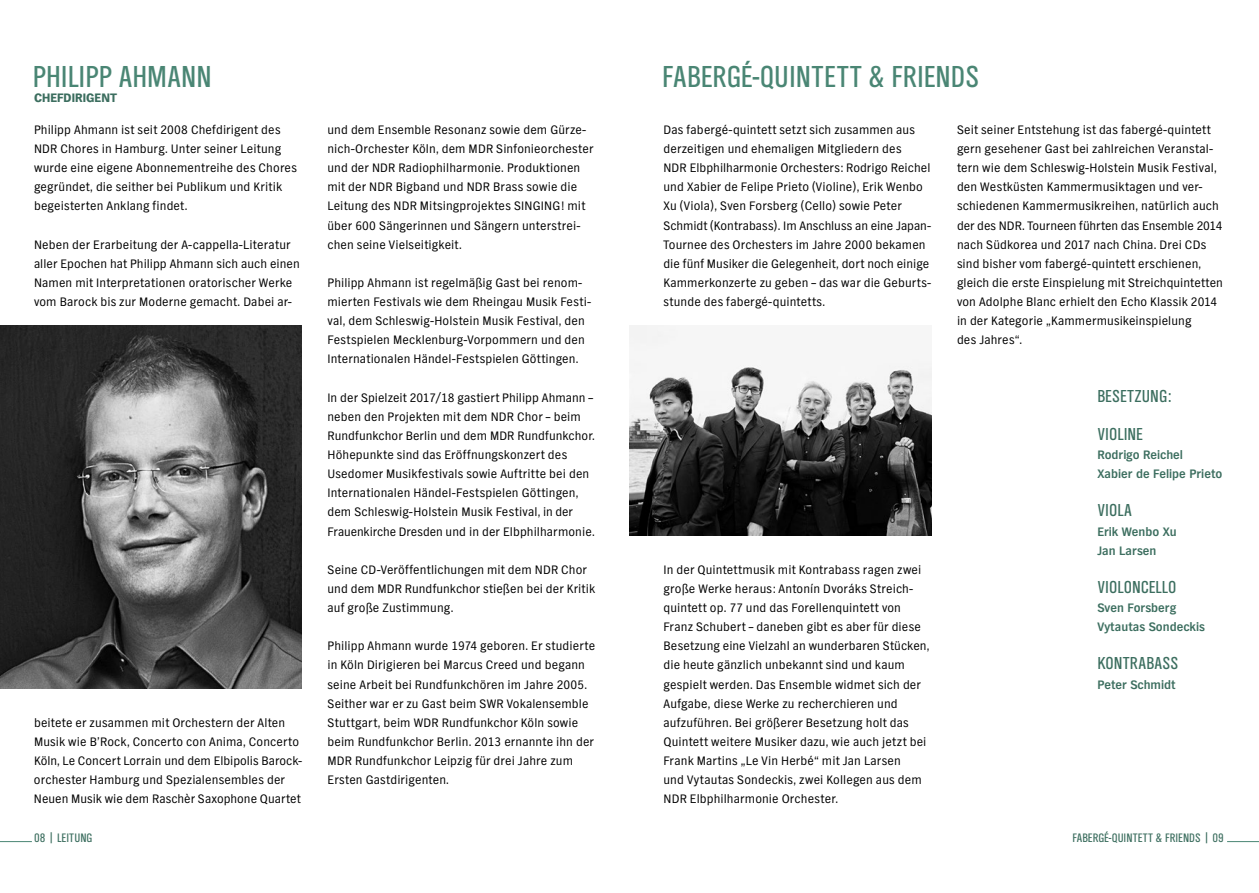
<style>
.page{position:relative;width:1259px;height:893px;background:#fff}
.page>*{position:absolute;margin:0;border:0;box-sizing:border-box;transform-origin:0 0}
.t1{font:31.5px "NDR Sans Cond";color:#4a8674}
.t2{font:18px "NDR Sans Cond";color:#3c6e5f}
.t3{font:12.75px/19.2px "NDR Sans";letter-spacing:.01em;color:#000}
.t4{font:700 12.75px/19.2px "NDR Sans";color:#3c6e5f}
.t5{font:12.75px "NDR Sans Cond";color:#3c6e5f}
.t6{font:900 12.75px "NDR Sans";color:#3c6e5f}
</style>
<div class="page">
<img style="left:629px;top:325px;width:302px;height:211px">
<hr style="left:0;top:841px;width:32px;height:1px;background:#4a8674">
<hr style="left:1227px;top:841px;width:32px;height:1px;background:#4a8674">
<img style="left:0;top:325px;width:302px;height:364px">
<h1 class="t1" style="left:33px;top:59px;width:180px">PHILIPP AHMANN</h1>
<p class="t6" style="left:34px;top:91px;width:85px">CHEFDIRIGENT</p>
<p class="t3" style="left:34px;top:120px;width:264px">Philipp Ahmann ist seit 2008 Chefdirigent des NDR Chores in Hamburg. Unter seiner Leitung wurde eine eigene Abonnementreihe des Chores gegründet, die seither bei Publikum und Kritik begeisterten Anklang findet.</p>
<p class="t3" style="left:34px;top:235px;width:267px">Neben der Erarbeitung der A-cappella-Literatur aller Epochen hat Philipp Ahmann sich auch einen Namen mit Interpretationen oratorischer Werke vom Barock bis zur Moderne gemacht. Dabei ar-</p>
<p class="t3" style="left:34px;top:713px;width:269px">beitete er zusammen mit Orchestern der Alten Musik wie B’Rock, Concerto con Anima, Concerto Köln, Le Concert Lorrain und dem Elbipolis Barock&shy;orchester Hamburg und Spezialensembles der Neuen Musik wie dem Raschèr Saxophone Quartet</p>
<p class="t5" style="left:34px;top:831px;width:60px">08 | LEITUNG</p>
<p class="t3" style="left:327px;top:120px;width:267px">und dem Ensemble Resonanz sowie dem Gürze&shy;nich-Orchester Köln, dem MDR Sinfonieorchester und der NDR Radiophilharmonie. Produktionen mit der NDR Bigband und NDR Brass sowie die Leitung des NDR Mitsingprojektes SINGING! mit über 600 Sängerinnen und Sängern unterstrei&shy;chen seine Vielseitigkeit.</p>
<p class="t3" style="left:327px;top:273px;width:265px">Philipp Ahmann ist regelmäßig Gast bei renom&shy;mierten Festivals wie dem Rheingau Musik Festi&shy;val, dem Schleswig-Holstein Musik Festival, den Festspielen Mecklenburg-Vorpommern und den Internationalen Händel-Festspielen Göttingen.</p>
<p class="t3" style="left:327px;top:388px;width:269px">In der Spielzeit 2017/18 gastiert Philipp Ahmann – neben den Projekten mit dem NDR Chor – beim Rundfunkchor Berlin und dem MDR Rundfunkchor.<br>Höhepunkte sind das Eröffnungskonzert des Usedomer Musikfestivals sowie Auftritte bei den Internationalen Händel-Festspielen Göttingen, dem Schleswig-Holstein Musik Festival, in der Frauenkirche Dresden und in der Elbphilharmonie.</p>
<p class="t3" style="left:327px;top:560px;width:269px">Seine CD-Veröffentlichungen mit dem NDR Chor und dem MDR Rundfunkchor stießen bei der Kritik auf große Zustimmung.</p>
<p class="t3" style="left:327px;top:636px;width:269px">Philipp Ahmann wurde 1974 geboren. Er studierte in Köln Dirigieren bei Marcus Creed und begann seine Arbeit bei Rundfunkchören im Jahre 2005.<br>Seither war er zu Gast beim SWR Vokalensemble Stuttgart, beim WDR Rundfunkchor Köln sowie beim Rundfunkchor Berlin. 2013 ernannte ihn der MDR Rundfunkchor Leipzig für drei Jahre zum Ersten Gastdirigenten.</p>
<h1 class="t1" style="left:662px;top:59px;width:319px">FABERGÉ-QUINTETT &amp; FRIENDS</h1>
<p class="t3" style="left:663px;top:120px;width:269px">Das fabergé-quintett setzt sich zusammen aus derzeitigen und ehemaligen Mitgliedern des<br>NDR Elbphilharmonie Orchesters: Rodrigo Reichel und Xabier de Felipe Prieto (Violine), Erik Wenbo Xu (Viola), Sven Forsberg (Cello) sowie Peter Schmidt (Kontrabass). Im Anschluss an eine Japan-Tournee des Orchesters im Jahre 2000 bekamen die fünf Musiker die Gelegenheit, dort noch einige Kammerkonzerte zu geben – das war die Geburts&shy;stunde des fabergé-quintetts.</p>
<p class="t3" style="left:663px;top:560px;width:267px">In der Quintettmusik mit Kontrabass ragen zwei große Werke heraus: Antonín Dvoráks Streich&shy;quintett op. 77 und das Forellenquintett von Franz Schubert – daneben gibt es aber für diese Besetzung eine Vielzahl an wunderbaren Stücken, die heute gänzlich unbekannt sind und kaum gespielt werden. Das Ensemble widmet sich der Aufgabe, diese Werke zu recherchieren und aufzuführen. Bei größerer Besetzung holt das Quintett weitere Musiker dazu, wie auch jetzt bei Frank Martins „Le Vin Herbé“ mit Jan Larsen<br>und Vytautas Sondeckis, zwei Kollegen aus dem NDR Elbphilharmonie Orchester.</p>
<p class="t3" style="left:957px;top:120px;width:267px">Seit seiner Entstehung ist das fabergé-quintett gern gesehener Gast bei zahlreichen Veranstal&shy;tern wie dem Schleswig-Holstein Musik Festival, den Westküsten Kammermusiktagen und ver&shy;schiedenen Kammermusikreihen, natürlich auch der des NDR. Tourneen führten das Ensemble 2014 nach Südkorea und 2017 nach China. Drei CDs sind bisher vom fabergé-quintett erschienen, gleich die erste Einspielung mit Streichquintetten von Adolphe Blanc erhielt den Echo Klassik 2014 in der Kategorie „Kammermusikeinspielung<br>des Jahres“.</p>
<h2 class="t2" style="left:1097px;top:386px;width:75px">BESETZUNG:</h2>
<h2 class="t2" style="left:1097px;top:424px;width:47px">VIOLINE</h2>
<p class="t4" style="left:1097px;top:445px;width:126px">Rodrigo Reichel<br>Xabier de Felipe Prieto</p>
<h2 class="t2" style="left:1097px;top:501px;width:36px">VIOLA</h2>
<p class="t4" style="left:1097px;top:522px;width:81px">Erik Wenbo Xu<br>Jan Larsen</p>
<h2 class="t2" style="left:1097px;top:577px;width:81px">VIOLONCELLO</h2>
<p class="t4" style="left:1097px;top:598px;width:109px">Sven Forsberg<br>Vytautas Sondeckis</p>
<h2 class="t2" style="left:1097px;top:654px;width:83px">KONTRABASS</h2>
<p class="t4" style="left:1097px;top:675px;width:80px">Peter Schmidt</p>
<p class="t5" style="left:1072px;top:831px;width:153px">FABERGÉ-QUINTETT &amp; FRIENDS | 09</p>
</div>
